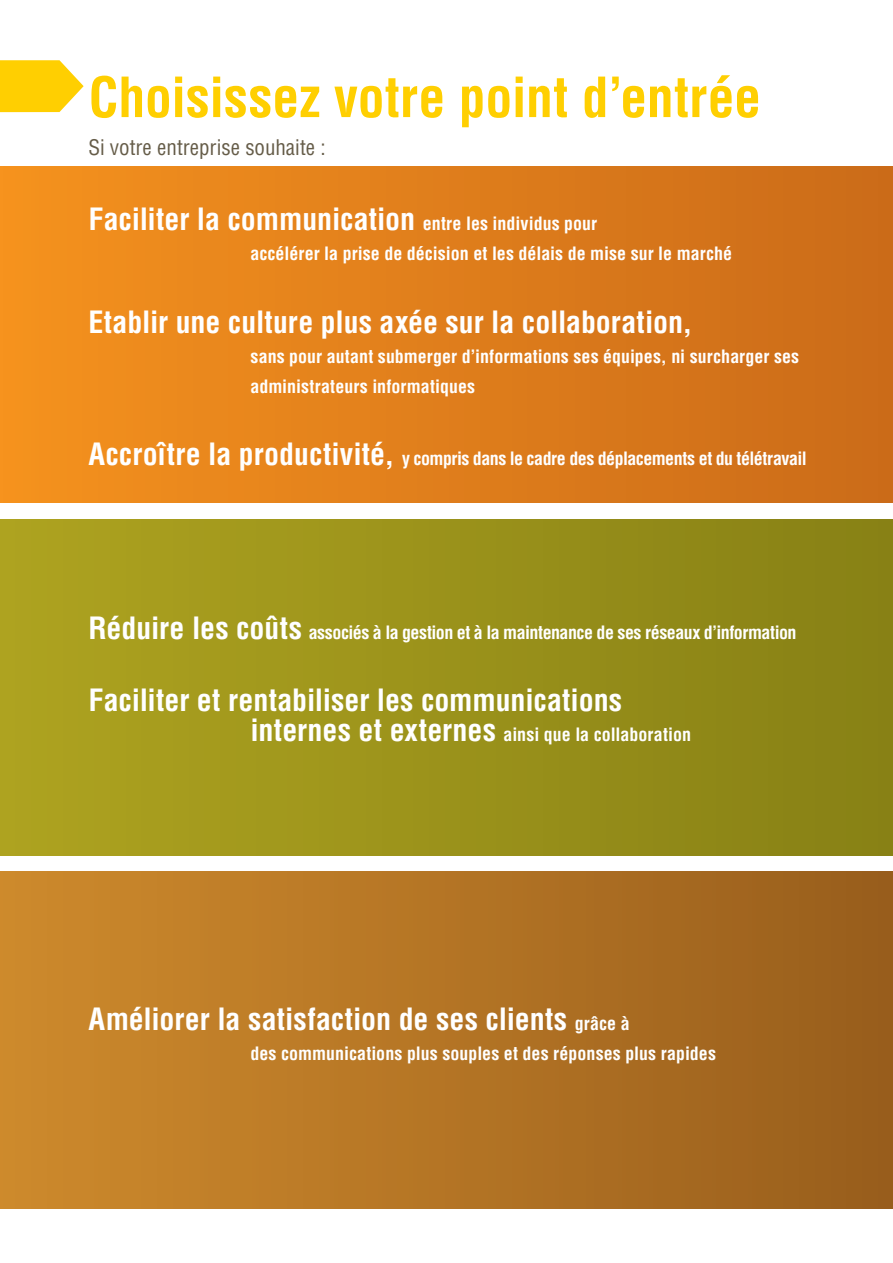
<style>
.page{position:relative;width:893px;height:1263px;background:#fff}
.page>*{position:absolute;margin:0;border:0;box-sizing:border-box;transform-origin:0 0}
.t1{font:700 condensed 54px "Helvetica";letter-spacing:-.005em;color:#ffcf01}
.t2{font:700 condensed 30px "Helvetica";letter-spacing:-.005em;color:#fff}
.t3{font:condensed 21px "Helvetica";color:#655c48}
.t4{font:700 condensed 18px/30px "Helvetica";color:#fff}
.t5{font:700 condensed 18px "Helvetica";letter-spacing:-.025em;color:#fff}
.t6{font:700 condensed 18px "Helvetica";letter-spacing:-.03em;color:#fff}
.s1{font-size:18px}
.s2{font-size:30px}
</style>
<div class="page">
<svg style="left:0;top:60px;width:84px;height:52px"></svg>
<div style="left:0;top:167px;width:893px;height:336px;background:linear-gradient(to right,#f5921e,#ca6b19)"></div>
<div style="left:0;top:519px;width:893px;height:336px;background:linear-gradient(to right,#aea320,#878115)"></div>
<div style="left:0;top:872px;width:893px;height:337px;background:linear-gradient(to right,#ce8a2d,#995e1c)"></div>
<h1 class="t1" style="left:88px;top:64px;width:674px">Choisissez votre point d’entrée</h1>
<p class="t3" style="left:88px;top:134px;width:239px">Si votre entreprise souhaite :</p>
<h2 class="t2" style="left:88px;top:200px;width:510px">Faciliter la communication <span class="s1">entre les individus pour</span></h2>
<p class="t4" style="left:250px;top:239px;width:483px">accélérer la prise de décision et les délais de mise sur le marché</p>
<h2 class="t2" style="left:88px;top:303px;width:605px">Etablir une culture plus axée sur la collaboration,</h2>
<p class="t4" style="left:251px;top:341px;width:550px">sans pour autant submerger d’informations ses équipes, ni surcharger ses administrateurs informatiques</p>
<p class="t6" style="left:88px;top:447px;width:720px"><span class="s2">Accroître la productivité,</span> y compris dans le cadre des déplacements et du télétravail</p>
<p class="t5" style="left:88px;top:621px;width:710px"><span class="s2">Réduire les coûts</span> associés à la gestion et à la maintenance de ses réseaux d’information</p>
<h2 class="t2" style="left:88px;top:681px;width:535px">Faciliter et rentabiliser les communications</h2>
<p class="t4" style="left:250px;top:719px;width:442px"><span class="s2">internes et externes</span> ainsi que la collaboration</p>
<h2 class="t2" style="left:88px;top:1000px;width:543px">Améliorer la satisfaction de ses clients <span class="s1">grâce à</span></h2>
<p class="t4" style="left:250px;top:1038px;width:467px">des communications plus souples et des réponses plus rapides</p>
</div>
